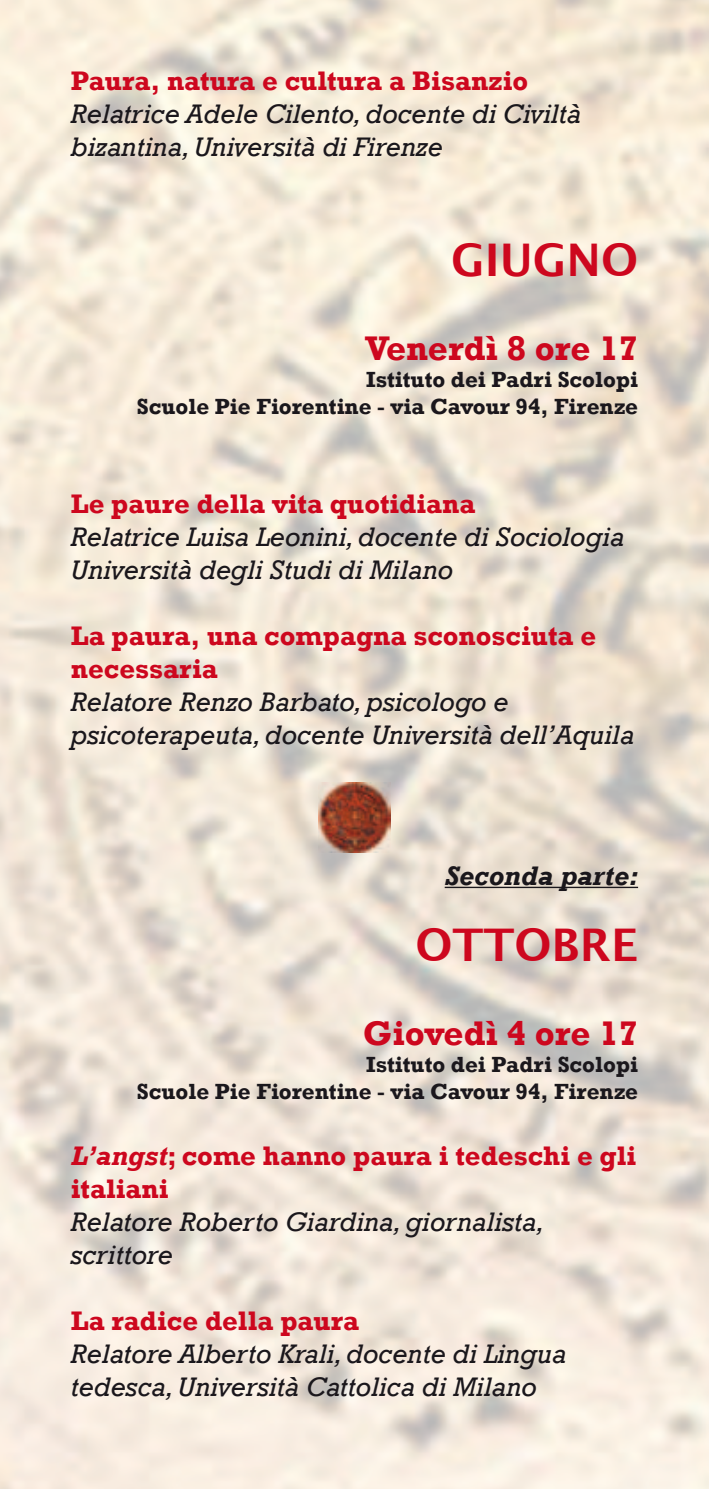
<style>
.page{position:relative;width:709px;height:1489px;background:#fff}
.page>*{position:absolute;margin:0;border:0;box-sizing:border-box;transform-origin:0 0}
.t1{font:700 45px "Lucida Grande";color:#cd071e}
.t2{font:700 35px "Rockwell";color:#cd071e}
.t3{font:italic 27.5px/33px "Rockwell";color:#1a171c}
.t4{font:700 27.5px/33px "Rockwell";color:#cd071e}
.t5{font:italic 700 27.5px "Rockwell";color:#1a171c}
.t6{font:700 22.5px/27px "Rockwell";color:#1a171c;text-align:right}
.s1{font-style:italic}
</style>
<div class="page">
<img style="left:0;top:0;width:709px;height:1488px">
<hr style="left:445px;top:886px;width:193px;height:2px;background:#1a171c">
<img style="left:318px;top:782px;width:72px;height:70px">
<p class="t4" style="left:71px;top:64px;width:459px">Paura, natura e cultura a Bisanzio</p>
<p class="t3" style="left:71px;top:98px;width:512px">Relatrice Adele Cilento, docente di Civiltà bizantina, Università di Firenze</p>
<h1 class="t1" style="left:451px;top:223px;width:188px">GIUGNO</h1>
<p class="t2" style="left:365px;top:327px;width:274px">Venerdì 8 ore 17</p>
<p class="t6" style="left:137px;top:366px;width:502px">Istituto dei Padri Scolopi<br>Scuole Pie Fiorentine - via Cavour 94, Firenze</p>
<p class="t4" style="left:71px;top:487px;width:406px">Le paure della vita quotidiana</p>
<p class="t3" style="left:71px;top:521px;width:555px">Relatrice Luisa Leonini, docente di Sociologia<br>Università degli Studi di Milano</p>
<p class="t4" style="left:71px;top:619px;width:527px">La paura, una compagna sconosciuta e necessaria</p>
<p class="t3" style="left:71px;top:686px;width:565px">Relatore Renzo Barbato, psicologo e psicoterapeuta, docente Università dell’Aquila</p>
<p class="t5" style="left:445px;top:859px;width:195px">Seconda parte:</p>
<h1 class="t1" style="left:415px;top:908px;width:224px">OTTOBRE</h1>
<p class="t2" style="left:363px;top:1011px;width:276px">Giovedì 4 ore 17</p>
<p class="t6" style="left:137px;top:1050px;width:502px">Istituto dei Padri Scolopi<br>Scuole Pie Fiorentine - via Cavour 94, Firenze</p>
<p class="t4" style="left:71px;top:1138px;width:567px"><span class="s1">L’angst</span>; come hanno paura i tedeschi e gli italiani</p>
<p class="t3" style="left:71px;top:1205px;width:475px">Relatore Roberto Giardina, giornalista, scrittore</p>
<p class="t4" style="left:71px;top:1303px;width:290px">La radice della paura</p>
<p class="t3" style="left:71px;top:1337px;width:497px">Relatore Alberto Krali, docente di Lingua tedesca, Università Cattolica di Milano</p>
</div>
